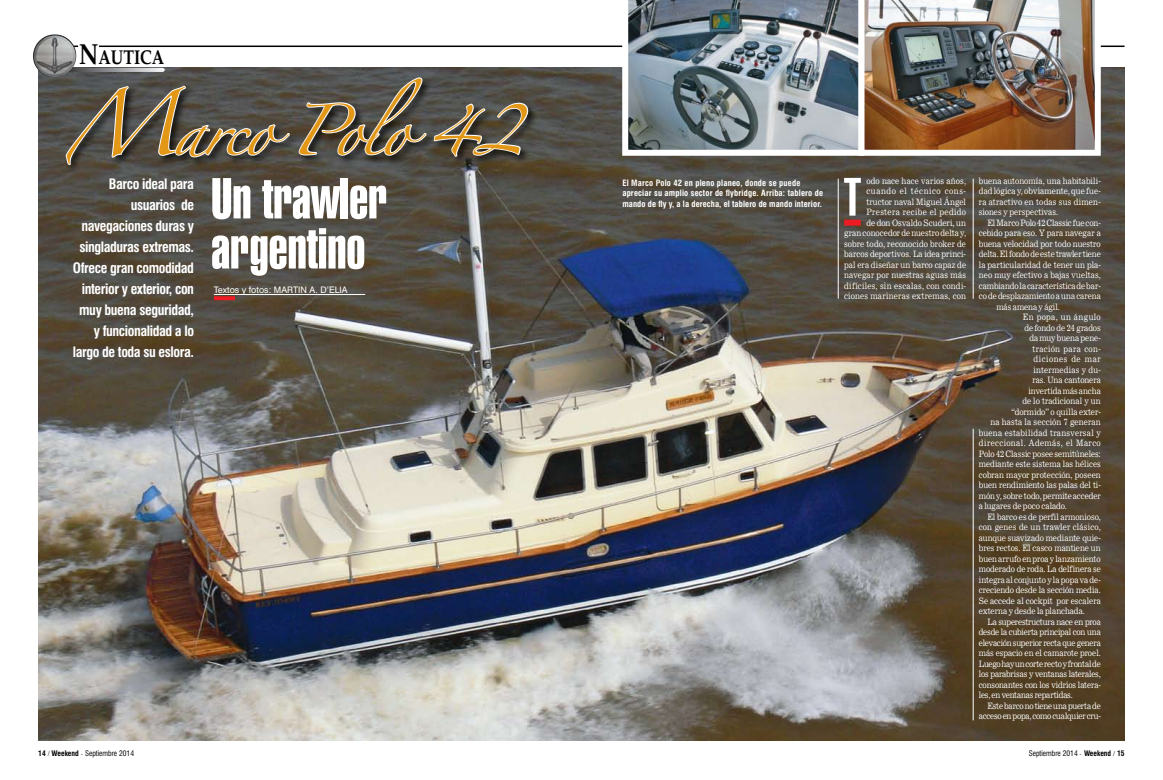
<style>
.page{position:relative;width:1163px;height:780px;background:#fff}
.page>*{position:absolute;margin:0;border:0;box-sizing:border-box;transform-origin:0 0}
.t1{font:56px/50.1px "Swiss 911 BT Extra Compressed";color:#fff}
.t2{font:900 extra-condensed 52.4px "Swiss 911 BT";color:#fff;scale:1.09 1}
.t3{font:45.1px "Zapfino";letter-spacing:-.07em;color:#e29717;scale:1.05 1}
.t4{font:20px "Palatino Bold Os F";color:#000;scale:.8 1}
.t5{font:700 condensed 14px/21px "Swiss 721 BT";letter-spacing:-.03em;color:#fff;text-align:right}
.t6{font:9px "Swiss 721 BT";color:#fff}
.t7{font:8.8px/10.5px "News 702 BT";color:#fff;text-align:justify;scale:.85 1}
.t8{font:8.8px/10.5px "News 702 BT";letter-spacing:.02em;color:#fff;text-align:right;scale:.85 1}
.t9{font:8.8px "News 702 BT";letter-spacing:-.02em;color:#fff;scale:.85 1}
.t10{font:8.8px "News 702 BT";letter-spacing:.03em;color:#fff;scale:.85 1}
.t11{font:8.8px "News 702 BT";letter-spacing:.05em;color:#fff;scale:.85 1}
.t12{font:8.8px "News 702 BT";letter-spacing:-.025em;color:#fff;scale:.85 1}
.t13{font:8.8px "News 702 BT";letter-spacing:.025em;color:#fff;scale:.85 1}
.t14{font:8.8px "News 702 BT";letter-spacing:.055em;color:#fff;scale:.85 1}
.t15{font:8.8px "News 702 BT";letter-spacing:.065em;color:#fff;scale:.85 1}
.t16{font:700 condensed 8.5px/10.5px "Swiss 721 BT";letter-spacing:.02em;color:#fff}
.t17{font:condensed 7.5px "Swiss 721 BT";color:#000}
.s1{font-size:29px}
.s2{font-size:57.4px}
.s3{font-weight:700}
.s4{font-family:"Times";font-stretch:normal}
</style>
<div class="page">
<img style="left:38px;top:68px;width:1086px;height:672px">
<hr style="left:99px;top:46px;width:1025px;height:1px;background:#000">
<svg style="left:80px;top:68px;width:85px;height:4px"></svg>
<img style="left:33px;top:34px;width:47px;height:44px">
<img style="left:622px;top:0;width:236px;height:75px">
<img style="left:858px;top:0;width:242px;height:156px">
<div style="left:63px;top:75px;width:990px;height:363px;background:#000;opacity:.75"></div>
<svg style="left:65px;top:84px;width:226px;height:83px;background:#5f5d59"></svg>
<svg style="left:297px;top:76px;width:232px;height:82px;background:#64625e"></svg>
<hr style="left:214px;top:294px;width:151px;height:1px;background:#fff">
<svg style="left:214px;top:296px;width:21px;height:4px"></svg>
<hr style="left:972px;top:179px;width:1px;height:120px;background:#fff">
<hr style="left:972px;top:429px;width:1px;height:291px;background:#fff">
<hr style="left:837px;top:179px;width:1px;height:120px;background:#fff">
<h3 class="t4" style="left:79px;top:46px;width:108px"><span class="s1">N</span>AUTICA</h3>
<h3 class="t3" style="left:65px;top:112px;width:437px"><span class="s2">M</span>arco Polo 42</h3>
<h3 class="t5" style="left:73px;top:173px;width:123px">Barco ideal para usuarios de navegaciones duras y singladuras extremas.<br>Ofrece gran comodidad interior y exterior, con muy buena seguridad, y funcionalidad a lo largo de toda su eslora.</h3>
<h1 class="t1" style="left:211px;top:174px;width:177px">Un trawler argentino</h1>
<p class="t6" style="left:214px;top:284px;width:135px">Textos y fotos: MARTIN A. D’ELIA</p>
<p class="t16" style="left:622px;top:177px;width:202px">El Marco Polo 42 en pleno planeo, donde se puede apreciar su amplio sector de flybridge. Arriba: tablero de mando de fly y, a la derecha, el tablero de mando interior.</p>
<p class="t8" style="left:844px;top:175px;width:145px">odo nace hace varios años, cuando el técnico cons&shy;tructor naval Miguel Ángel<br>Prestera recibe el pedido<br>de don Osvaldo Scuderi, un<br>gran conocedor de nuestro delta y, sobre todo, reconocido broker de barcos deportivos. La idea princi&shy;pal era diseñar un barco capaz de navegar por nuestras aguas más difíciles, sin escalas, con condi&shy;ciones marineras extremas, con</p>
<p class="t7" style="left:978px;top:175px;width:145px">buena autonomía, una habitabili&shy;dad lógica y, obviamente, que fue&shy;ra atractivo en todas sus dimen&shy;siones y perspectivas.</p>
<h2 class="t2" style="left:844px;top:169px;width:17px">T</h2>
<p class="t7" style="left:987px;top:217px;width:135px">El Marco Polo 42 Classic fue con-</p>
<p class="t7" style="left:978px;top:227px;width:145px">cebido para eso. Y para navegar a</p>
<p class="t7" style="left:978px;top:238px;width:145px">buena velocidad por todo nuestro</p>
<p class="t7" style="left:978px;top:248px;width:145px">delta. El fondo de este trawler tiene</p>
<p class="t7" style="left:978px;top:259px;width:145px">la particularidad de tener un pla-</p>
<p class="t7" style="left:978px;top:269px;width:145px">neo muy efectivo a bajas vueltas,</p>
<p class="t7" style="left:978px;top:280px;width:145px">cambiando la característica de bar-</p>
<p class="t7" style="left:978px;top:290px;width:145px">co de desplazamiento a una carena</p>
<p class="t7" style="left:996px;top:301px;width:76px">más amena y ágil.</p>
<p class="t11" style="left:1022px;top:311px;width:93px">En popa, un ángulo</p>
<p class="t7" style="left:1024px;top:322px;width:91px">de fondo de 24 grados</p>
<p class="t7" style="left:1029px;top:332px;width:85px">da muy buena pene-</p>
<p class="t14" style="left:1032px;top:343px;width:82px">tración para con-</p>
<p class="t15" style="left:1033px;top:353px;width:81px">diciones de mar</p>
<p class="t10" style="left:1033px;top:364px;width:81px">intermedias y du-</p>
<p class="t7" style="left:1032px;top:374px;width:82px">ras. Una cantonera</p>
<p class="t7" style="left:1028px;top:385px;width:87px">invertida más ancha</p>
<p class="t7" style="left:1022px;top:395px;width:94px">de lo tradicional y un</p>
<p class="t7" style="left:1011px;top:406px;width:107px">“dormido” o quilla exter-</p>
<p class="t8" style="left:990px;top:416px;width:131px">na hasta la sección 7 generan</p>
<p class="t10" style="left:978px;top:427px;width:145px">buena estabilidad transversal y</p>
<p class="t11" style="left:978px;top:437px;width:145px">direccional. Además, el Marco</p>
<p class="t7" style="left:978px;top:448px;width:145px">Polo 42 Classic posee semitúneles:</p>
<p class="t7" style="left:978px;top:458px;width:145px">mediante este sistema las hélices</p>
<p class="t7" style="left:978px;top:469px;width:145px">cobran mayor protección, poseen</p>
<p class="t7" style="left:978px;top:479px;width:145px">buen rendimiento las palas del ti-</p>
<p class="t7" style="left:978px;top:490px;width:145px">món y, sobre todo, permite acceder</p>
<p class="t7" style="left:978px;top:500px;width:105px">a lugares de poco calado.</p>
<p class="t7" style="left:987px;top:511px;width:135px">El barco es de perfil armonioso,</p>
<p class="t13" style="left:978px;top:521px;width:145px">con genes de un trawler clásico,</p>
<p class="t7" style="left:978px;top:532px;width:145px">aunque suavizado mediante quie-</p>
<p class="t7" style="left:978px;top:542px;width:145px">bres rectos. El casco mantiene un</p>
<p class="t7" style="left:978px;top:553px;width:145px">buen arrufo en proa y lanzamiento</p>
<p class="t7" style="left:978px;top:563px;width:145px">moderado de roda. La delfinera se</p>
<p class="t7" style="left:978px;top:574px;width:145px">integra al conjunto y la popa va de-</p>
<p class="t7" style="left:978px;top:584px;width:145px">creciendo desde la sección media.</p>
<p class="t7" style="left:978px;top:595px;width:145px">Se accede al cockpit por escalera</p>
<p class="t7" style="left:978px;top:605px;width:126px">externa y desde la planchada.</p>
<p class="t9" style="left:987px;top:616px;width:135px">La superestructura nace en proa</p>
<p class="t9" style="left:978px;top:626px;width:145px">desde la cubierta principal con una</p>
<p class="t12" style="left:978px;top:637px;width:145px">elevación superior recta que genera</p>
<p class="t7" style="left:978px;top:647px;width:145px">más espacio en el camarote proel.</p>
<p class="t9" style="left:978px;top:658px;width:145px">Luego hay un corte recto y frontal de</p>
<p class="t9" style="left:978px;top:668px;width:145px">los parabrisas y ventanas laterales,</p>
<p class="t7" style="left:978px;top:679px;width:145px">consonantes con los vidrios latera-</p>
<p class="t9" style="left:978px;top:689px;width:112px">les, en ventanas repartidas.</p>
<p class="t9" style="left:987px;top:700px;width:135px">Este barco no tiene una puerta de</p>
<p class="t9" style="left:978px;top:710px;width:145px">acceso en popa, como cualquier cru-</p>
<p class="t17" style="left:38px;top:749px;width:97px"><span class="s3">14</span> <span class="s4">/</span> <span class="s3">Weekend</span> <span class="s4">-</span> Septiembre 2014</p>
<p class="t17" style="left:1028px;top:749px;width:97px">Septiembre 2014 <span class="s4">-</span> <span class="s3">Weekend</span> <span class="s4">/</span> <span class="s3">15</span></p>
</div>
